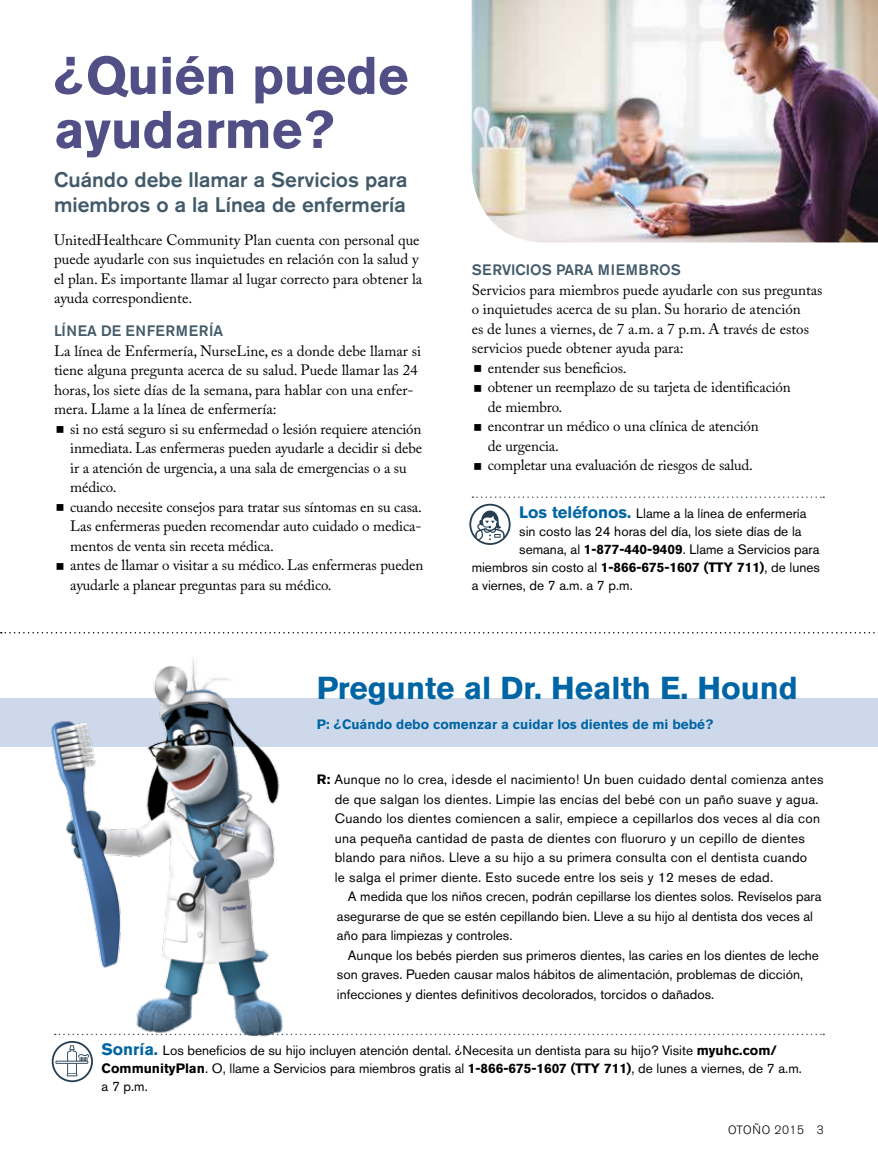
<style>
.page{position:relative;width:878px;height:1161px;background:#fff}
.page>*{position:absolute;margin:0;border:0;box-sizing:border-box;transform-origin:0 0}
.t1{font:700 52.5px/54px "Akzidenz Grotesk BE";color:#524e86}
.t2{font:700 31.5px "Akzidenz Grotesk BE";color:#0065a4}
.t3{font:500 21px/25.2px "Akzidenz Grotesk BE";color:#425a69}
.t4{font:15px/19.5px "Adobe Caslon Pro";letter-spacing:-.005em;color:#000}
.t5{font:500 15px "Akzidenz Grotesk BE";color:#425a69}
.t6{font:500 15px "Akzidenz Grotesk BE";letter-spacing:.03em;color:#425a69}
.t7{font:13.5px/19.5px "Akzidenz Grotesk BE";color:#000}
.t8{font:13.5px/19.5px "Akzidenz Grotesk BE";letter-spacing:.02em;color:#000}
.t9{font:700 13.5px "Akzidenz Grotesk BE";color:#0065a4}
.t10{font:300 12px "Akzidenz Grotesk BE";letter-spacing:.04em;color:#000}
.s1{font-weight:700;font-size:16.5px;color:#0065a4}
.s2{font-weight:700}
</style>
<div class="page">
<svg style="left:472px;top:496px;width:352px;height:2px"></svg>
<svg style="left:469px;top:504px;width:41px;height:41px"></svg>
<img style="left:471px;top:0;width:407px;height:242px">
<svg style="left:1px;top:632px;width:877px;height:2px"></svg>
<div style="left:0;top:699px;width:878px;height:48px;background:#cdd9eb"></div>
<img style="left:40px;top:658px;width:255px;height:379px">
<svg style="left:55px;top:1034px;width:769px;height:1px"></svg>
<svg style="left:52px;top:1041px;width:41px;height:41px"></svg>
<h1 class="t1" style="left:54px;top:49px;width:356px">¿Quién puede ayudarme?</h1>
<h3 class="t3" style="left:54px;top:166px;width:355px">Cuándo debe llamar a Servicios para miembros o a la Línea de enfermería</h3>
<p class="t4" style="left:54px;top:230px;width:370px">UnitedHealthcare Community Plan cuenta con personal que puede ayudarle con sus inquietudes en relación con la salud y el plan. Es importante llamar al lugar correcto para obtener la ayuda correspondiente.</p>
<p class="t6" style="left:54px;top:322px;width:171px">LÍNEA DE ENFERMERÍA</p>
<p class="t4" style="left:54px;top:341px;width:368px">La línea de Enfermería, NurseLine, es a donde debe llamar si tiene alguna pregunta acerca de su salud. Puede llamar las 24 horas, los siete días de la semana, para hablar con una enfer&shy;mera. Llame a la línea de enfermería:</p>
<p class="t4" style="left:70px;top:419px;width:355px">si no está seguro si su enfermedad o lesión requiere atención inmediata. Las enfermeras pueden ayudarle a decidir si debe ir a atención de urgencia, a una sala de emergencias o a su médico.<br>cuando necesite consejos para tratar sus síntomas en su casa.<br>Las enfermeras pueden recomendar auto cuidado o medica&shy;mentos de venta sin receta médica.<br>antes de llamar o visitar a su médico. Las enfermeras pueden ayudarle a planear preguntas para su médico.</p>
<p class="t5" style="left:471px;top:261px;width:211px">SERVICIOS PARA MIEMBROS</p>
<p class="t4" style="left:471px;top:280px;width:352px">Servicios para miembros puede ayudarle con sus preguntas</p>
<p class="t4" style="left:471px;top:299px;width:330px">o inquietudes acerca de su plan. Su horario de atención</p>
<p class="t4" style="left:471px;top:319px;width:339px">es de lunes a viernes, de 7 a.m. a 7 p.m. A través de estos</p>
<p class="t4" style="left:471px;top:338px;width:213px">servicios puede obtener ayuda para:</p>
<p class="t4" style="left:488px;top:358px;width:140px">entender sus beneficios.</p>
<p class="t4" style="left:488px;top:377px;width:304px">obtener un reemplazo de su tarjeta de identificación</p>
<p class="t4" style="left:488px;top:397px;width:76px">de miembro.</p>
<p class="t4" style="left:488px;top:416px;width:272px">encontrar un médico o una clínica de atención</p>
<p class="t4" style="left:488px;top:436px;width:73px">de urgencia.</p>
<p class="t4" style="left:488px;top:455px;width:267px">completar una evaluación de riesgos de salud.</p>
<p class="t7" style="left:519px;top:503px;width:289px"><span class="s1">Los teléfonos.</span> Llame a la línea de enfermería</p>
<p class="t7" style="left:519px;top:521px;width:284px">sin costo las 24 horas del día, los siete días de la</p>
<p class="t7" style="left:519px;top:539px;width:302px">semana, al <span class="s2">1-877-440-9409</span>. Llame a Servicios para</p>
<p class="t7" style="left:471px;top:557px;width:350px">miembros sin costo al <span class="s2">1-866-675-1607 (TTY 711)</span>, de lunes</p>
<p class="t7" style="left:471px;top:575px;width:162px">a viernes, de 7 a.m. a 7 p.m.</p>
<h2 class="t2" style="left:316px;top:670px;width:483px">Pregunte al Dr. Health E. Hound</h2>
<p class="t9" style="left:316px;top:716px;width:398px">P: ¿Cuándo debo comenzar a cuidar los dientes de mi bebé?</p>
<p class="t8" style="left:335px;top:770px;width:490px;text-indent:-18px"><span class="s2">R:</span> Aunque no lo crea, ¡desde el nacimiento! Un buen cuidado dental comienza antes de que salgan los dientes. Limpie las encías del bebé con un paño suave y agua.<br>Cuando los dientes comiencen a salir, empiece a cepillarlos dos veces al día con una pequeña cantidad de pasta de dientes con fluoruro y un cepillo de dientes blando para niños. Lleve a su hijo a su primera consulta con el dentista cuando<br>le salga el primer diente. Esto sucede entre los seis y 12 meses de edad.</p>
<p class="t7" style="left:337px;top:887px;width:486px;text-indent:11px">A medida que los niños crecen, podrán cepillarse los dientes solos. Revíselos para asegurarse de que se estén cepillando bien. Lleve a su hijo al dentista dos veces al año para limpiezas y controles.</p>
<p class="t7" style="left:337px;top:945px;width:483px;text-indent:11px">Aunque los bebés pierden sus primeros dientes, las caries en los dientes de leche son graves. Pueden causar malos hábitos de alimentación, problemas de dicción, infecciones y dientes definitivos decolorados, torcidos o dañados.</p>
<p class="t7" style="left:102px;top:1041px;width:701px;line-height:18px"><span class="s1">Sonría.</span> Los beneficios de su hijo incluyen atención dental. ¿Necesita un dentista para su hijo? Visite <span class="s2">myuhc.com/<br>CommunityPlan</span>. O, llame a Servicios para miembros gratis al <span class="s2">1-866-675-1607 (TTY 711)</span>, de lunes a viernes, de 7 a.m. a 7 p.m.</p>
<p class="t10" style="left:728px;top:1123px;width:97px">OTOÑO 2015 3</p>
</div>
